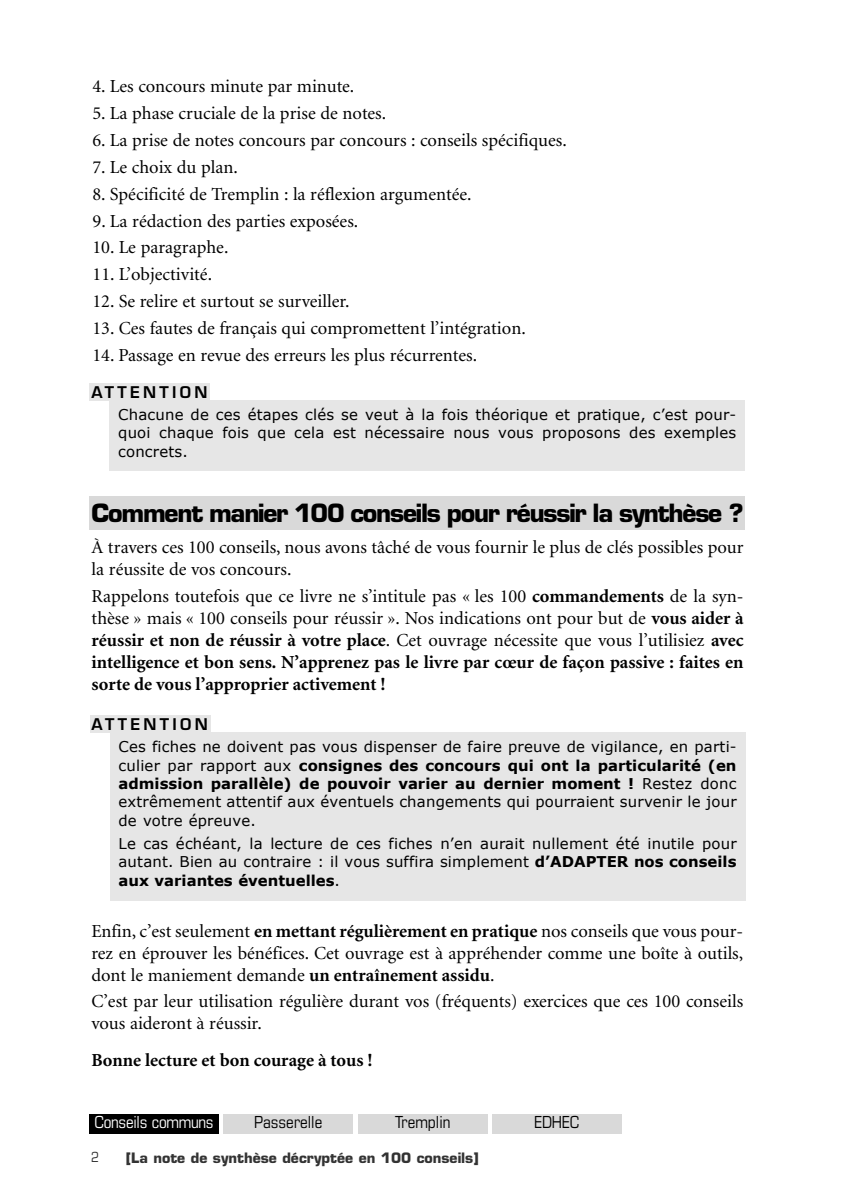
<style>
.page{position:relative;width:843px;height:1194px;background:#fff}
.page>*{position:absolute;margin:0;border:0;box-sizing:border-box;transform-origin:0 0}
.t1{font:700 24.5px "Eurostile";letter-spacing:-.05em;color:#000}
.t2{font:18.38px/21.9px "Minion";color:#000}
.t3{font:700 18.38px/21.9px "Minion";color:#000;text-align:justify}
.t4{font:condensed 16.62px "Eurostile";color:#000}
.t5{font:condensed 16.62px "Eurostile";letter-spacing:-.015em;color:#fff}
.t6{font:600 15.75px "Eurostile";letter-spacing:.21em;color:#000}
.t7{font:14.88px/18.4px "Verdana";letter-spacing:.015em;color:#000;text-align:justify}
.t8{font:700 14px "Eurostile";color:#333}
.t9{font:condensed 14px "Eurostile";color:#333}
.s1{font-weight:400}
.s2{font-weight:700}
</style>
<div class="page">
<svg style="left:89px;top:383px;width:657px;height:751px"></svg>
<p class="t2" style="left:92px;top:77px;width:263px">4. Les concours minute par minute.</p>
<p class="t2" style="left:92px;top:104px;width:295px">5. La phase cruciale de la prise de notes.</p>
<p class="t2" style="left:92px;top:131px;width:475px">6. La prise de notes concours par concours : conseils spécifiques.</p>
<p class="t2" style="left:92px;top:158px;width:147px">7. Le choix du plan.</p>
<p class="t2" style="left:92px;top:184px;width:380px">8. Spécificité de Tremplin : la réflexion argumentée.</p>
<p class="t2" style="left:92px;top:211px;width:267px">9. La rédaction des parties exposées.</p>
<p class="t2" style="left:92px;top:238px;width:137px">10. Le paragraphe.</p>
<p class="t2" style="left:92px;top:265px;width:121px">11. L’objectivité.</p>
<p class="t2" style="left:92px;top:292px;width:258px">12. Se relire et surtout se surveiller.</p>
<p class="t2" style="left:92px;top:319px;width:434px">13. Ces fautes de français qui compromettent l’intégration.</p>
<p class="t2" style="left:92px;top:345px;width:386px">14. Passage en revue des erreurs les plus récurrentes.</p>
<p class="t6" style="left:91px;top:386px;width:117px">ATTENTION</p>
<p class="t7" style="left:118px;top:405px;width:619px">Chacune de ces étapes clés se veut à la fois théorique et pratique, c’est pour&shy;quoi chaque fois que cela est nécessaire nous vous proposons des exemples concrets.</p>
<h1 class="t1" style="left:92px;top:503px;width:653px">Comment manier 100 conseils pour réussir la synthèse ?</h1>
<p class="t2" style="left:92px;top:538px;width:653px">À travers ces 100 conseils, nous avons tâché de vous fournir le plus de clés possibles pour la réussite de vos concours.</p>
<p class="t3" style="left:92px;top:587px;width:653px"><span class="s1">Rappelons toutefois que ce livre ne s’intitule pas « les 100</span> commandements <span class="s1">de la syn&shy;thèse » mais « 100 conseils pour réussir ». Nos indications ont pour but de</span> vous aider à réussir et non de réussir à votre place<span class="s1">. Cet ouvrage nécessite que vous l’utilisiez</span> avec intelligence et bon sens. N’apprenez pas le livre par cœur de façon passive : faites en sorte de vous l’approprier activement !</p>
<p class="t6" style="left:92px;top:718px;width:117px">ATTENTION</p>
<p class="t7" style="left:118px;top:737px;width:619px">Ces fiches ne doivent pas vous dispenser de faire preuve de vigilance, en parti&shy;culier par rapport aux <span class="s2">consignes des concours qui ont la particularité (en admission parallèle) de pouvoir varier au dernier moment !</span> Restez donc extrêmement attentif aux éventuels changements qui pourraient survenir le jour de votre épreuve.</p>
<p class="t7" style="left:118px;top:834px;width:619px">Le cas échéant, la lecture de ces fiches n’en aurait nullement été inutile pour autant. Bien au contraire : il vous suffira simplement <span class="s2">d’ADAPTER nos conseils aux variantes éventuelles</span>.</p>
<p class="t2" style="left:91px;top:921px;width:653px;text-align:justify">Enfin, c’est seulement <span class="s2">en mettant régulièrement en pratique</span> nos conseils que vous pour&shy;rez en éprouver les bénéfices. Cet ouvrage est à appréhender comme une boîte à outils, dont le maniement demande <span class="s2">un entraînement assidu</span>.</p>
<p class="t2" style="left:91px;top:992px;width:653px">C’est par leur utilisation régulière durant vos (fréquents) exercices que ces 100 conseils vous aideront à réussir.</p>
<p class="t3" style="left:91px;top:1051px;width:283px">Bonne lecture et bon courage à tous !</p>
<p class="t5" style="left:94px;top:1116px;width:121px">Conseils communs</p>
<p class="t4" style="left:254px;top:1116px;width:70px">Passerelle</p>
<p class="t4" style="left:395px;top:1116px;width:57px">Tremplin</p>
<p class="t4" style="left:534px;top:1116px;width:47px">EDHEC</p>
<p class="t9" style="left:91px;top:1152px;width:9px">2</p>
<p class="t8" style="left:126px;top:1152px;width:354px">[La note de synthèse décryptée en 100 conseils]</p>
</div>
